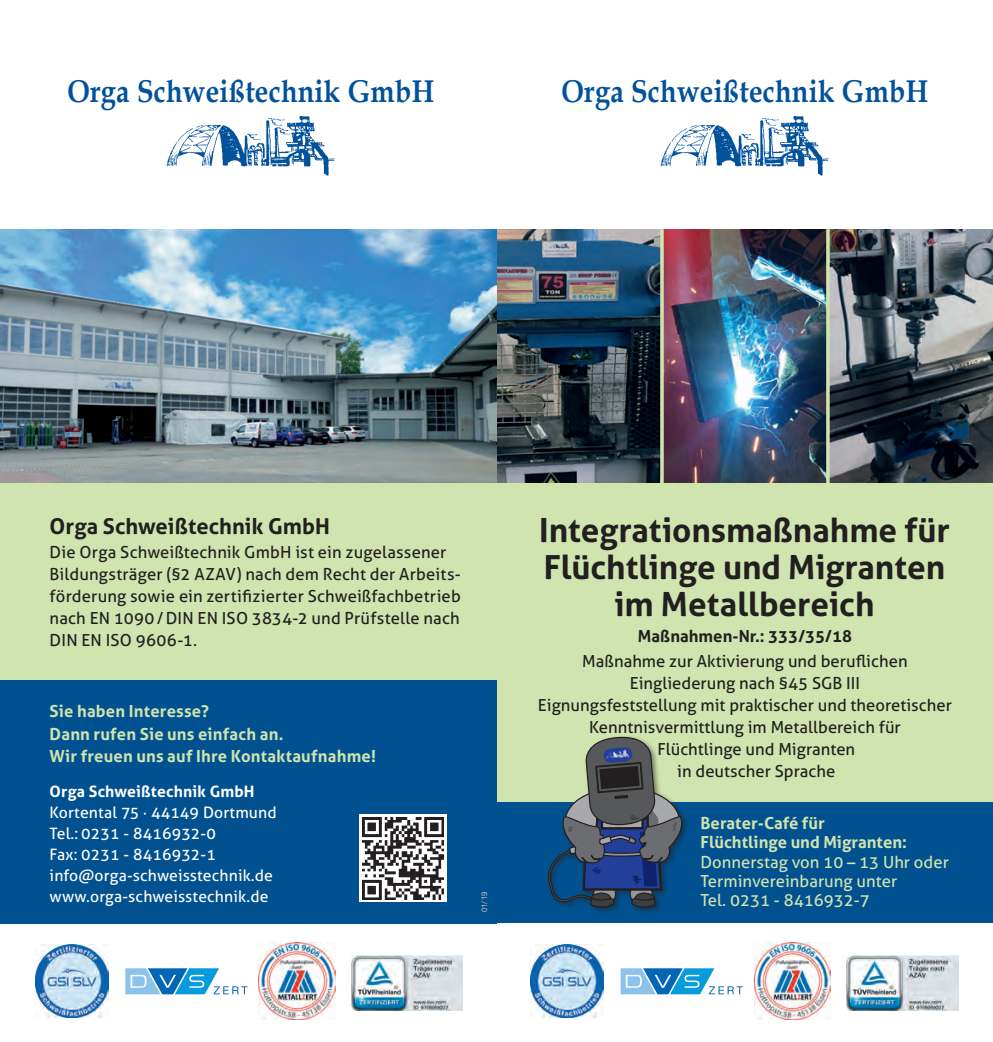
<style>
.page{position:relative;width:993px;height:1042px;background:#fff}
.page>*{position:absolute;margin:0;border:0;box-sizing:border-box;transform-origin:0 0}
.t1{font:700 33.25px/36.8px "Aller";color:#231f20;text-align:center}
.t2{font:700 31.32px "Book Antiqua";letter-spacing:.01em;color:#01519b;scale:.86 1}
.t3{font:700 21.88px "Aller";color:#231f20}
.t4{font:16.62px/21.9px "Aller";color:#231f20}
.t5{font:700 16.62px/22.8px "Aller";letter-spacing:.01em;color:#cfe4ae}
.t6{font:16.62px/19.2px "Aller";color:#cfe4ae}
.t7{font:700 16.62px "Aller";color:#231f20}
.t8{font:15.75px/21px "Aller";letter-spacing:.01em;color:#fff}
.t9{font:700 15.75px "Aller";letter-spacing:.01em;color:#fff}
.t10{font:7.88px "Helvetica Neue";color:#bcbdc0}
</style>
<div class="page">
<img style="left:0;top:229px;width:992px;height:254px">
<div style="left:496px;top:796px;width:496px;height:127px;background:#015190"></div>
<div style="left:0;top:483px;width:496px;height:197px;background:#cfe4ae"></div>
<div style="left:496px;top:483px;width:496px;height:319px;background:#cfe4ae"></div>
<div style="left:0;top:680px;width:496px;height:243px;background:#015190"></div>
<img style="left:660px;top:116px;width:169px;height:60px">
<img style="left:166px;top:116px;width:169px;height:60px">
<img style="left:359px;top:815px;width:87px;height:87px">
<hr style="left:660px;top:229px;width:3px;height:254px;background:#cfe4ae">
<svg style="left:825px;top:229px;width:4px;height:254px"></svg>
<div style="left:545px;top:735px;width:144px;height:180px;background:#231f20;opacity:.5"></div>
<svg style="left:547px;top:735px;width:140px;height:180px"></svg>
<img style="left:605px;top:747px;width:25px;height:13px">
<img style="left:530px;top:945px;width:73px;height:72px">
<div style="left:530px;top:944px;width:73px;height:73px;border:1px solid #0164b1;border-radius:50%"></div>
<svg style="left:620px;top:968px;width:122px;height:26px"></svg>
<img style="left:846px;top:955px;width:111px;height:56px">
<img style="left:754px;top:943px;width:76px;height:76px">
<img style="left:35px;top:945px;width:73px;height:72px">
<div style="left:35px;top:944px;width:73px;height:73px;border:1px solid #0164b1;border-radius:50%"></div>
<svg style="left:125px;top:968px;width:122px;height:26px"></svg>
<img style="left:351px;top:955px;width:112px;height:56px">
<img style="left:259px;top:943px;width:76px;height:76px">
<h2 class="t2" style="left:67px;top:73px;width:428px">Orga Schweißtechnik GmbH</h2>
<h2 class="t2" style="left:561px;top:73px;width:428px">Orga Schweißtechnik GmbH</h2>
<h3 class="t3" style="left:50px;top:512px;width:281px">Orga Schweißtechnik GmbH</h3>
<p class="t4" style="left:50px;top:541px;width:412px">Die Orga Schweißtechnik GmbH ist ein zugelassener Bildungsträger (§2 AZAV) nach dem Recht der Arbeits&shy;förderung sowie ein zertifizierter Schweißfachbetrieb nach EN 1090 / DIN EN ISO 3834-2 und Prüfstelle nach DIN EN ISO 9606-1.</p>
<p class="t5" style="left:50px;top:699px;width:328px">Sie haben Interesse?<br>Dann rufen Sie uns einfach an.<br>Wir freuen uns auf Ihre Kontaktaufnahme!</p>
<p class="t9" style="left:50px;top:781px;width:206px">Orga Schweißtechnik GmbH</p>
<p class="t8" style="left:50px;top:801px;width:228px">Kortental 75 · 44149 Dortmund<br>Tel.: 0231 - 8416932-0<br>Fax: 0231 - 8416932-1 info@orga-schweisstechnik.de www.orga-schweisstechnik.de</p>
<p class="t10" style="left:479px;top:912px;width:22px;rotate:-90deg">01/19</p>
<h1 class="t1" style="left:539px;top:512px;width:412px">Integrationsmaßnahme für<br>Flüchtlinge und Migranten im Metallbereich</h1>
<p class="t4" style="left:582px;top:650px;width:327px">Maßnahme zur Aktivierung und beruflichen</p>
<p class="t4" style="left:629px;top:672px;width:232px">Eingliederung nach §45 SGB III</p>
<p class="t4" style="left:538px;top:694px;width:415px">Eignungsfeststellung mit praktischer und theoretischer</p>
<p class="t4" style="left:589px;top:716px;width:313px">Kenntnisvermittlung im Metallbereich für</p>
<p class="t4" style="left:657px;top:738px;width:199px">Flüchtlinge und Migranten</p>
<p class="t4" style="left:677px;top:760px;width:159px">in deutscher Sprache</p>
<p class="t7" style="left:637px;top:626px;width:215px">Maßnahmen-Nr.: 333/35/18</p>
<p class="t5" style="left:700px;top:813px;width:208px;line-height:19.2px">Berater-Café für<br>Flüchtlinge und Migranten:</p>
<p class="t6" style="left:700px;top:852px;width:250px">Donnerstag von 10 – 13 Uhr oder<br>Terminvereinbarung unter<br>Tel. 0231 - 8416932-7</p>
</div>
